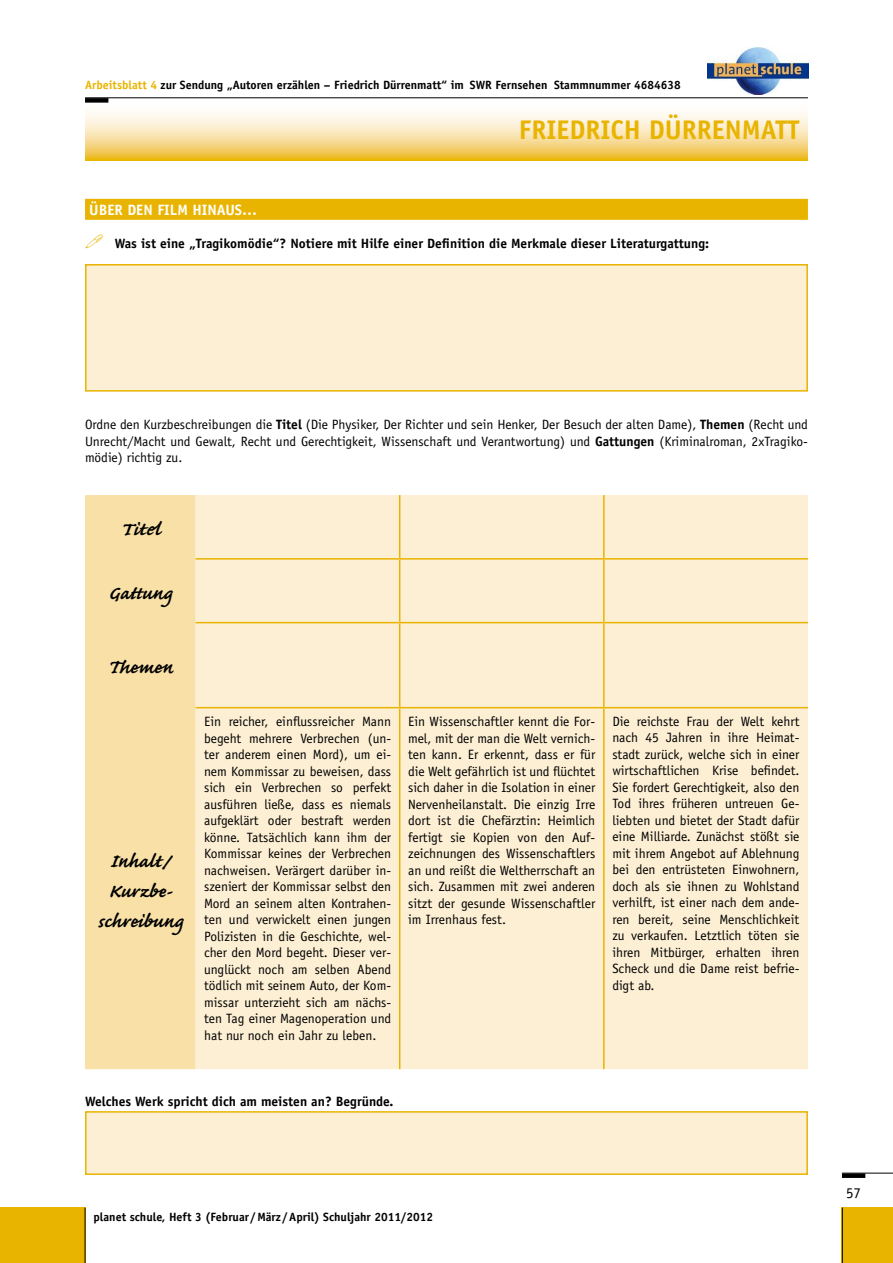
<style>
.page{position:relative;width:893px;height:1263px;background:#fff}
.page>*{position:absolute;margin:0;border:0;box-sizing:border-box;transform-origin:0 0}
.t1{font:700 27px "Officina Sans Std";color:#e9b400}
.t2{font:700 24px/30px "Caflisch Script Pro";color:#000;text-align:center}
.t3{font:700 15px "Officina Sans Std";color:#fff}
.t4{font:15px "Officina Sans Std";color:#000}
.t5{font:13.5px/16.5px "Officina Sans Std";color:#000;text-align:justify}
.t6{font:700 13.5px "Officina Sans Std";color:#000}
.t7{font:700 12px "Officina Sans Std";color:#000}
.s1{color:#e9b400}
.s2{font-weight:700}
</style>
<div class="page">
<svg style="left:85px;top:99px;width:723px;height:62px"></svg>
<hr style="left:85px;top:97px;width:723px;height:1px;background:#000">
<div style="left:85px;top:98px;width:23px;height:5px;background:#000"></div>
<hr style="left:842px;top:1173px;width:51px;height:1px;background:#000">
<div style="left:842px;top:1173px;width:23px;height:5px;background:#000"></div>
<div style="left:842px;top:1208px;width:51px;height:55px;background:#e9b400"></div>
<hr style="left:842px;top:1208px;width:1px;height:55px;background:#000">
<div style="left:0;top:1208px;width:85px;height:55px;background:#e9b400"></div>
<hr style="left:85px;top:1208px;width:1px;height:55px;background:#000">
<div style="left:85px;top:199px;width:723px;height:21px;background:#e9b400"></div>
<div style="left:85px;top:264px;width:723px;height:128px;background:#fcefd4;border:2px solid #e9b400"></div>
<div style="left:85px;top:495px;width:111px;height:574px;background:#f8e0a7"></div>
<div style="left:196px;top:495px;width:612px;height:574px;background:#fcefd4"></div>
<hr style="left:196px;top:558px;width:204px;height:2px;background:#e9b400">
<hr style="left:400px;top:558px;width:204px;height:2px;background:#e9b400">
<hr style="left:604px;top:558px;width:204px;height:2px;background:#e9b400">
<hr style="left:196px;top:622px;width:204px;height:1px;background:#e9b400">
<hr style="left:400px;top:622px;width:204px;height:1px;background:#e9b400">
<hr style="left:604px;top:622px;width:204px;height:1px;background:#e9b400">
<hr style="left:196px;top:707px;width:204px;height:1px;background:#e9b400">
<hr style="left:400px;top:707px;width:204px;height:1px;background:#e9b400">
<hr style="left:604px;top:707px;width:204px;height:1px;background:#e9b400">
<hr style="left:399px;top:495px;width:1px;height:63px;background:#e9b400">
<hr style="left:603px;top:495px;width:2px;height:63px;background:#e9b400">
<hr style="left:399px;top:560px;width:1px;height:62px;background:#e9b400">
<hr style="left:603px;top:560px;width:2px;height:62px;background:#e9b400">
<hr style="left:399px;top:623px;width:1px;height:84px;background:#e9b400">
<hr style="left:603px;top:623px;width:2px;height:84px;background:#e9b400">
<hr style="left:399px;top:708px;width:1px;height:361px;background:#e9b400">
<hr style="left:603px;top:708px;width:2px;height:361px;background:#e9b400">
<div style="left:85px;top:1111px;width:723px;height:64px;background:#fcefd4;border:2px solid #e9b400"></div>
<img style="left:707px;top:47px;width:101px;height:47px">
<p class="t7" style="left:85px;top:78px;width:597px"><span class="s1">Arbeitsblatt 4</span> zur Sendung „Autoren erzählen – Friedrich Dürrenmatt“ im SWR Fernsehen Stammnummer 4684638</p>
<h1 class="t1" style="left:519px;top:113px;width:282px">friedrich dürrenmatt</h1>
<p class="t3" style="left:89px;top:200px;width:169px">über den Film hinaus…</p>
<p class="t6" style="left:115px;top:234px;width:596px">Was ist eine „Tragikomödie“? N otiere mit Hilfe einer Definition die Merkmale dieser Literaturgattung:</p>
<p class="t5" style="left:85px;top:416px;width:724px">Ordne den Kurzbeschreibungen die <span class="s2">Titel</span> (Die Physiker, Der Richter und sein Henker, Der Besuch der alten Dame), <span class="s2">Themen</span> (Recht und Unrecht/Macht und Gewalt, Recht und Gerechtigkeit, Wissenschaft und Verantwortung) und <span class="s2">Gattungen</span> (Kriminalroman, 2xTragiko&shy;mödie) richtig zu.</p>
<h2 class="t2" style="left:120px;top:517px;width:41px">Titel</h2>
<h2 class="t2" style="left:109px;top:581px;width:64px">Gattung</h2>
<h2 class="t2" style="left:108px;top:655px;width:67px">Themen</h2>
<h2 class="t2" style="left:98px;top:848px;width:86px">Inhalt/<br>Kurzbe&shy;schreibung</h2>
<p class="t5" style="left:204px;top:713px;width:189px">Ein reicher, einflussreicher Mann begeht mehrere Verbrechen (un&shy;ter anderem einen Mord), um ei&shy;nem Kommissar zu beweisen, dass sich ein Verbrechen so perfekt ausführen ließe, dass es niemals aufgeklärt oder bestraft werden könne. Tatsächlich kann ihm der Kommissar keines der Verbrechen nachweisen. Verärgert darüber in&shy;szeniert der Kommissar selbst den Mord an seinem alten Kontrahen&shy;ten und verwickelt einen jungen Polizisten in die Geschichte, wel&shy;cher den Mord begeht. Dieser ver&shy;unglückt noch am selben Abend tödlich mit seinem Auto, der Kom&shy;missar unterzieht sich am nächs&shy;ten Tag einer Magenoperation und hat nur noch ein Jahr zu leben.</p>
<p class="t5" style="left:408px;top:713px;width:189px">Ein Wissenschaftler kennt die For&shy;mel, mit der man die Welt vernich&shy;ten kann. Er erkennt, dass er für die Welt gefährlich ist und flüchtet sich daher in die Isolation in einer Nervenheilanstalt. Die einzig Irre dort ist die Chefärztin: Heimlich fertigt sie Kopien von den Auf&shy;zeichnungen des Wissenschaftlers an und reißt die Weltherrschaft an sich. Zusammen mit zwei anderen sitzt der gesunde Wissenschaftler im Irrenhaus fest.</p>
<p class="t5" style="left:612px;top:713px;width:189px">Die reichste Frau der Welt kehrt nach 45 Jahren in ihre Heimat&shy;stadt zurück, welche sich in einer wirtschaftlichen Krise befindet.<br>Sie fordert Gerechtigkeit, also den Tod ihres früheren untreuen Ge&shy;liebten und bietet der Stadt dafür eine Milliarde. Zunächst stößt sie mit ihrem Angebot auf Ablehnung bei den entrüsteten Einwohnern, doch als sie ihnen zu Wohlstand verhilft, ist einer nach dem ande&shy;ren bereit, seine Menschlichkeit zu verkaufen. Letztlich töten sie ihren Mitbürger, erhalten ihren Scheck und die Dame reist befrie&shy;digt ab.</p>
<p class="t6" style="left:85px;top:1092px;width:310px">Welches Werk spricht dich am meisten an? Begründe.</p>
<p class="t7" style="left:94px;top:1209px;width:341px">planet schule, Heft 3 (Februar /März /April) Schuljahr 2011/2012</p>
<p class="t4" style="left:846px;top:1184px;width:16px">57</p>
</div>
